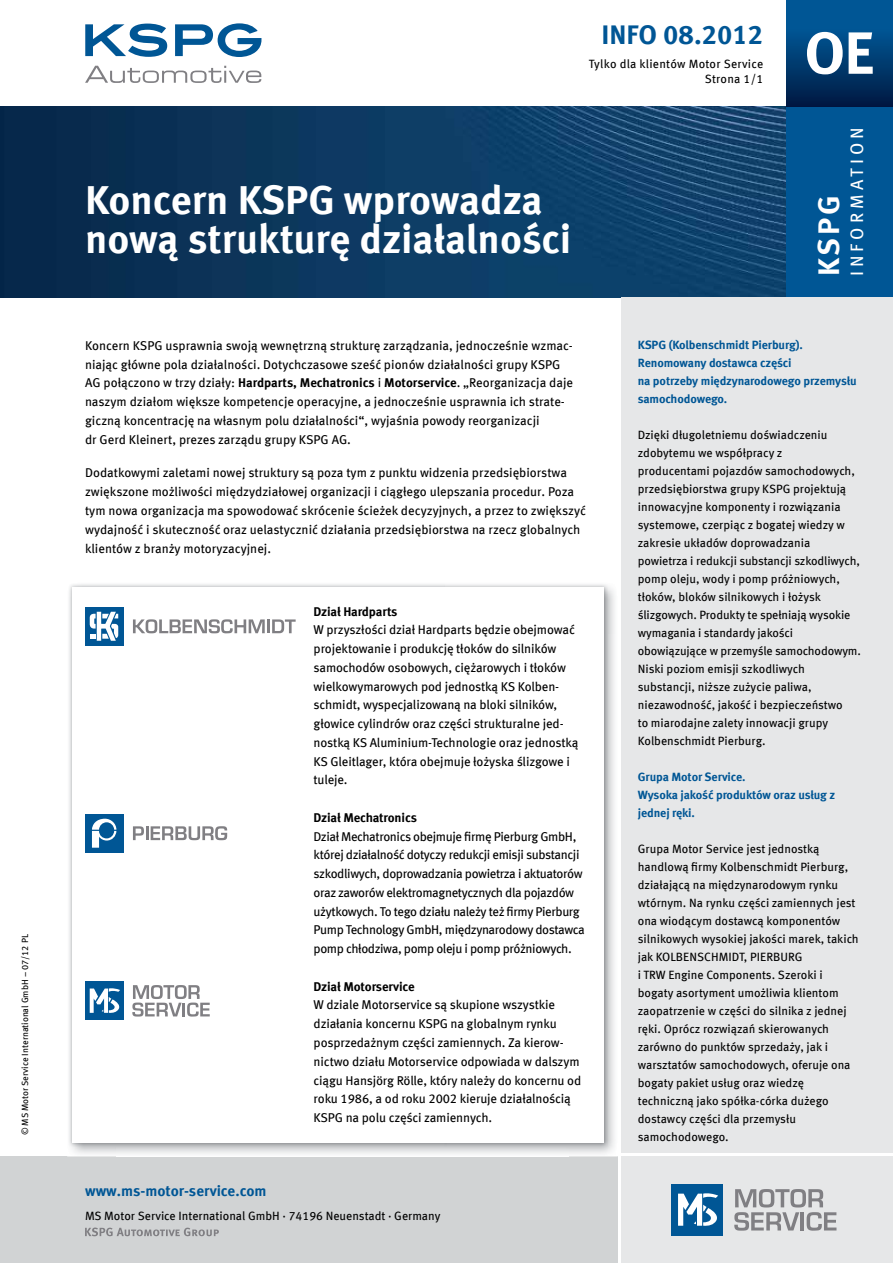
<style>
.page{position:relative;width:893px;height:1263px;background:#fff}
.page>*{position:absolute;margin:0;border:0;box-sizing:border-box;transform-origin:0 0}
.t1{font:700 40.5px/39px "Meta OFC";letter-spacing:-.005em;color:#fff}
.t2{font:700 30px "Meta OFC";color:#fff}
.t3{font:700 27px "Meta OFC";color:#005695}
.t4{font:18px "Meta OFC";letter-spacing:.225em;color:#fff}
.t5{font:700 15px "Meta OFC";color:#005695}
.t6{font:12.75px/18.8px "Meta OFC";letter-spacing:-.01em;color:#000}
.t7{font:12.75px/18.8px "Meta OFC";letter-spacing:-.03em;color:#000}
.t8{font:700 12.75px "Meta OFC";letter-spacing:-.015em;color:#000}
.t9{font:12px/18px "Meta OFC";color:#000}
.t10{font:700 12px/18px "Meta OFC";letter-spacing:-.01em;color:#005695}
.t11{font:12px/15px "Meta OFC";letter-spacing:.02em;color:#000;text-align:right}
.t12{font:9px "Meta OFC";color:#000}
.s1{font-weight:700}
</style>
<div class="page">
<svg style="left:85px;top:66px;width:176px;height:17px"></svg>
<svg style="left:85px;top:23px;width:176px;height:34px"></svg>
<div style="left:621px;top:1157px;width:272px;height:106px;background:#e6e7e8"></div>
<div style="left:0;top:1157px;width:617px;height:106px;background:#d1d3d4"></div>
<div style="left:672px;top:1184px;width:51px;height:51px;background:#005695"></div>
<svg style="left:678px;top:1193px;width:40px;height:33px"></svg>
<svg style="left:734px;top:1189px;width:102px;height:42px"></svg>
<img style="left:0;top:106px;width:787px;height:192px">
<div style="left:787px;top:106px;width:106px;height:192px;background:#005695"></div>
<svg style="left:85px;top:1227px;width:134px;height:9px"></svg>
<div style="left:787px;top:0;width:106px;height:106px;background:linear-gradient(to bottom,#0063a6,#001e49)"></div>
<svg style="left:807px;top:32px;width:66px;height:42px"></svg>
<img style="left:607px;top:586px;width:8px;height:48px">
<img style="left:568px;top:634px;width:47px;height:520px">
<img style="left:68px;top:584px;width:539px;height:562px">
<div style="left:72px;top:587px;width:532px;height:556px;background:#fff"></div>
<div style="left:621px;top:298px;width:272px;height:855px;background:#e6e7e8"></div>
<div style="left:85px;top:814px;width:39px;height:38px;background:#005695"></div>
<svg style="left:92px;top:819px;width:24px;height:29px"></svg>
<svg style="left:133px;top:826px;width:94px;height:14px"></svg>
<div style="left:85px;top:981px;width:39px;height:39px;background:#005695"></div>
<svg style="left:90px;top:988px;width:30px;height:25px"></svg>
<svg style="left:132px;top:985px;width:78px;height:31px"></svg>
<div style="left:85px;top:607px;width:39px;height:39px;background:#005695"></div>
<svg style="left:90px;top:612px;width:28px;height:29px"></svg>
<svg style="left:133px;top:619px;width:132px;height:14px"></svg>
<hr style="left:267px;top:619px;width:3px;height:14px;background:#807f83">
<svg style="left:272px;top:619px;width:24px;height:14px"></svg>
<p class="t12" style="left:19px;top:1135px;width:203px;rotate:-90deg">© MS Motor Service International GmbH – 07/12 PL</p>
<h3 class="t3" style="left:601px;top:17px;width:163px">INFO 08.2012</h3>
<p class="t11" style="left:589px;top:56px;width:176px">Tylko dla klientów Motor Service<br>Strona 1/1</p>
<h1 class="t1" style="left:85px;top:181px;width:488px">Koncern KSPG wprowadza nową strukturę działalności</h1>
<h2 class="t2" style="left:810px;top:276px;width:82px;rotate:-90deg">KSPG</h2>
<h3 class="t4" style="left:846px;top:276px;width:150px;rotate:-90deg">INFORMATION</h3>
<p class="t6" style="left:85px;top:336px;width:490px">Koncern KSPG usprawnia swoją wewnętrzną strukturę zarządzania, jednocześnie wzmac&shy;niając główne pola działalności. Dotychczasowe sześć pionów działalności grupy KSPG AG połączono w trzy działy: <span class="s1">Hardparts, Mechatronics</span> i <span class="s1">Motorservice</span>. „Reorganizacja daje naszym działom większe kompetencje operacyjne, a jednocześnie usprawnia ich strate&shy;giczną koncentrację na własnym polu działalności“, wyjaśnia powody reorganizacji<br>dr Gerd Kleinert, prezes zarządu grupy KSPG AG.</p>
<p class="t6" style="left:85px;top:464px;width:502px">Dodatkowymi zaletami nowej struktury są poza tym z punktu widzenia przedsiębiorstwa zwiększone możliwości międzydziałowej organizacji i ciągłego ulepszania procedur. Poza tym nowa organizacja ma spowodować skrócenie ścieżek decyzyjnych, a przez to zwiększyć wydajność i skuteczność oraz uelastycznić działania przedsiębiorstwa na rzecz globalnych klientów z branży motoryzacyjnej.</p>
<p class="t8" style="left:314px;top:603px;width:85px">Dział Hardparts</p>
<p class="t6" style="left:314px;top:621px;width:266px">W przyszłości dział Hardparts będzie obejmować projektowanie i produkcję tłoków do silników samochodów osobowych, ciężarowych i tłoków wielkowymarowych pod jednostką KS Kolben&shy;schmidt, wyspecjalizowaną na bloki silników, głowice cylindrów oraz części strukturalne jed&shy;nostką KS Aluminium-Technologie oraz jednostką KS Gleitlager, która obejmuje łożyska ślizgowe i tuleje.</p>
<p class="t8" style="left:314px;top:809px;width:105px">Dział Mechatronics</p>
<p class="t7" style="left:314px;top:827px;width:273px">Dział Mechatronics obejmuje firmę Pierburg GmbH, której działalność dotyczy redukcji emisji substancji szkodliwych, doprowadzania powietrza i aktuatorów oraz zaworów elektromagnetycznych dla pojazdów użytkowych. To tego działu należy też firmy Pierburg Pump Technology GmbH, międzynarodowy dostawca pomp chłodziwa, pomp oleju i pomp próżniowych.</p>
<p class="t8" style="left:314px;top:978px;width:103px">Dział Motorservice</p>
<p class="t6" style="left:314px;top:996px;width:269px">W dziale Motorservice są skupione wszystkie działania koncernu KSPG na globalnym rynku posprzedażnym części zamiennych. Za kierow&shy;nictwo działu Motorservice odpowiada w dalszym ciągu Hansjörg Rölle, który należy do koncernu od roku 1986, a od roku 2002 kieruje działalnością KSPG na polu części zamiennych.</p>
<p class="t5" style="left:85px;top:1181px;width:183px">www.ms-motor-service.com</p>
<p class="t9" style="left:85px;top:1206px;width:357px">MS Motor Service International GmbH · 74196 Neuenstadt · Germany</p>
<p class="t10" style="left:638px;top:336px;width:220px">KSPG (Kolbenschmidt Pierburg).<br>Renomowany dostawca części<br>na potrzeby międzynarodowego przemysłu samochodowego.</p>
<p class="t9" style="left:638px;top:426px;width:225px">Dzięki długoletniemu doświadczeniu zdobytemu we współpracy z<br>producentami pojazdów samochodowych, przedsiębiorstwa grupy KSPG projektują innowacyjne komponenty i rozwiązania systemowe, czerpiąc z bogatej wiedzy w zakresie układów doprowadzania powietrza i redukcji substancji szkodliwych, pomp oleju, wody i pomp próżniowych, tłoków, bloków silnikowych i łożysk ślizgowych. Produkty te spełniają wysokie wymagania i standardy jakości obowiązujące w przemyśle samochodowym.<br>Niski poziom emisji szkodliwych substancji, niższe zużycie paliwa, niezawodność, jakość i bezpieczeństwo<br>to miarodajne zalety innowacji grupy Kolbenschmidt Pierburg.</p>
<p class="t10" style="left:638px;top:768px;width:199px">Grupa Motor Service.<br>Wysoka jakość produktów oraz usług z jednej ręki.</p>
<p class="t9" style="left:638px;top:840px;width:222px">Grupa Motor Service jest jednostką handlową firmy Kolbenschmidt Pierburg, działającą na międzynarodowym rynku wtórnym. Na rynku części zamiennych jest ona wiodącym dostawcą komponentów silnikowych wysokiej jakości marek, takich jak KOLBENSCHMIDT, PIERBURG<br>i TRW Engine Components. Szeroki i bogaty asortyment umożliwia klientom zaopatrzenie w części do silnika z jednej ręki. Oprócz rozwiązań skierowanych zarówno do punktów sprzedaży, jak i warsztatów samochodowych, oferuje ona bogaty pakiet usług oraz wiedzę techniczną jako spółka-córka dużego dostawcy części dla przemysłu samochodowego.</p>
</div>
